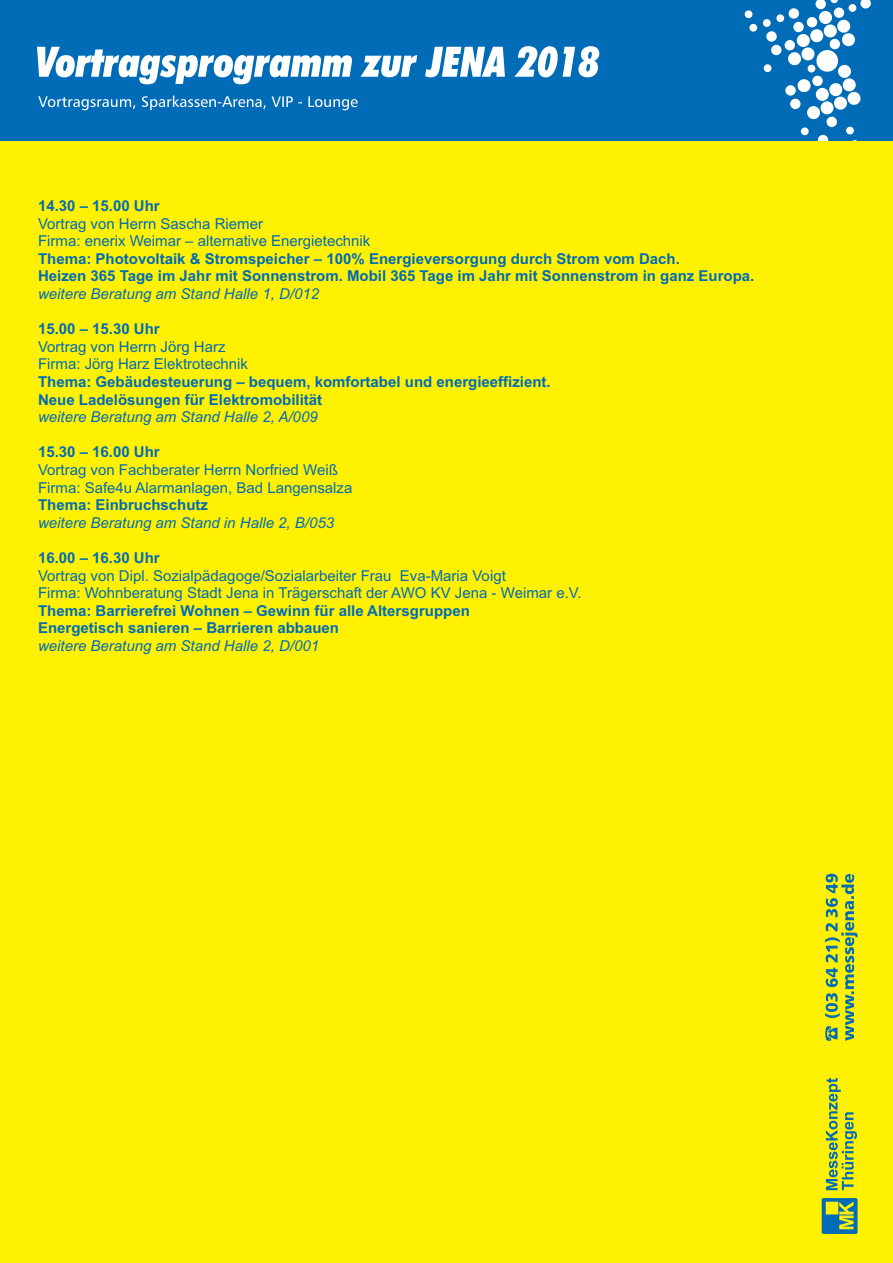
<style>
.page{position:relative;width:893px;height:1263px;background:#fff101}
.page>*{position:absolute;margin:0;border:0;box-sizing:border-box;transform-origin:0 0}
.t1{font:700 15px/17.5px "Arial";color:#006cb7}
.t2{font:15px/17.5px "Arial";color:#006cb7}
.t3{font:italic 15px "Arial";color:#006cb7}
</style>
<div class="page">
<div style="left:0;top:0;width:893px;height:140px;background:#006cb7"></div>
<svg style="left:744px;top:0;width:127px;height:140px"></svg>
<svg style="left:826px;top:1078px;width:31px;height:112px"></svg>
<svg style="left:822px;top:1198px;width:35px;height:36px"></svg>
<svg style="left:825px;top:874px;width:33px;height:167px"></svg>
<svg style="left:37px;top:46px;width:562px;height:38px"></svg>
<svg style="left:38px;top:96px;width:320px;height:14px"></svg>
<p class="t1" style="left:38px;top:198px;width:123px">14.30 – 15.00 Uhr</p>
<p class="t2" style="left:38px;top:216px;width:334px">Vortrag von Herrn Sascha Riemer<br>Firma: enerix Weimar – alternative Energietechnik</p>
<p class="t1" style="left:38px;top:251px;width:718px">Thema: Photovoltaik &amp; Stromspeicher – 100% Energieversorgung durch Strom vom Dach.<br>Heizen 365 Tage im Jahr mit Sonnenstrom. Mobil 365 Tage im Jahr mit Sonnenstrom in ganz Europa.</p>
<p class="t3" style="left:38px;top:288px;width:282px">weitere Beratung am Stand Halle 1, D/012</p>
<p class="t1" style="left:38px;top:321px;width:123px">15.00 – 15.30 Uhr</p>
<p class="t2" style="left:38px;top:339px;width:212px">Vortrag von Herrn Jörg Harz<br>Firma: Jörg Harz Elektrotechnik</p>
<p class="t1" style="left:38px;top:374px;width:514px">Thema: Gebäudesteuerung – bequem, komfortabel und energieeffizient.<br>Neue Ladelösungen für Elektromobilität</p>
<p class="t3" style="left:38px;top:411px;width:281px">weitere Beratung am Stand Halle 2, A/009</p>
<p class="t1" style="left:38px;top:445px;width:123px">15.30 – 16.00 Uhr</p>
<p class="t2" style="left:38px;top:462px;width:316px">Vortrag von Fachberater Herrn Norfried Weiß<br>Firma: Safe4u Alarmanlagen, Bad Langensalza</p>
<p class="t1" style="left:38px;top:497px;width:172px">Thema: Einbruchschutz</p>
<p class="t3" style="left:38px;top:517px;width:297px">weitere Beratung am Stand in Halle 2, B/053</p>
<p class="t1" style="left:38px;top:550px;width:123px">16.00 – 16.30 Uhr</p>
<p class="t2" style="left:38px;top:568px;width:545px">Vortrag von Dipl. Sozialpädagoge/Sozialarbeiter Frau Eva-Maria Voigt<br>Firma: Wohnberatung Stadt Jena in Trägerschaft der AWO KV Jena - Weimar e.V.</p>
<p class="t1" style="left:38px;top:603px;width:433px">Thema: Barrierefrei Wohnen – Gewinn für alle Altersgruppen<br>Energetisch sanieren – Barrieren abbauen</p>
<p class="t3" style="left:38px;top:640px;width:282px">weitere Beratung am Stand Halle 2, D/001</p>
</div>
